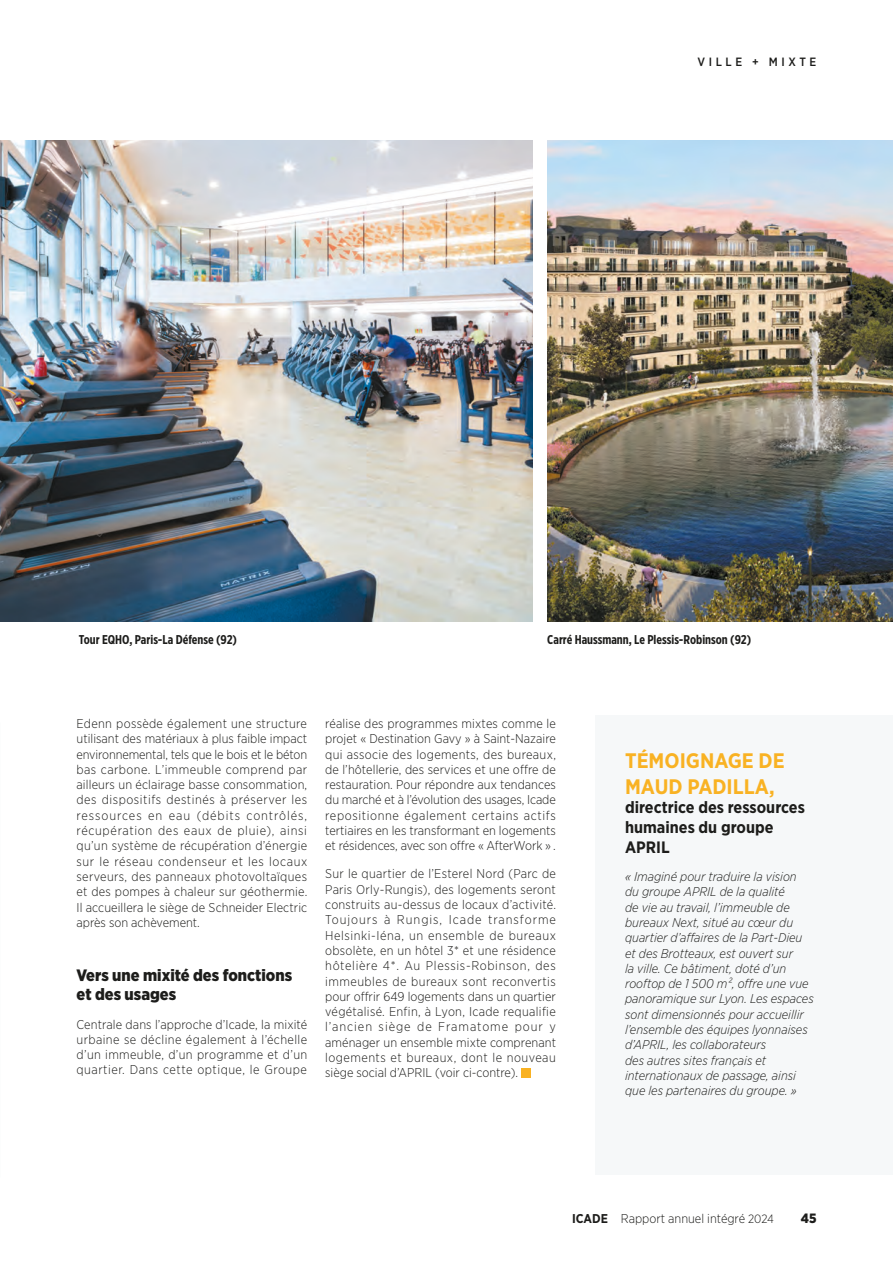
<style>
.page{position:relative;width:893px;height:1263px;background:#fff}
.page>*{position:absolute;margin:0;border:0;box-sizing:border-box;transform-origin:0 0}
.t1{font:700 21px/25.2px "Gotham Narrow";color:#f9b223}
.t2{font:700 16.5px/19.8px "Gotham Narrow";color:#1d1d1b}
.t3{font:900 16.5px/19.8px "Gotham Narrow";color:#1d1d1b}
.t4{font:900 13.5px "Gotham Narrow";color:#1d1d1b}
.t5{font:300 12.75px/15.3px "Gotham Narrow";color:#1d1d1b;text-align:justify}
.t6{font:italic 300 12.75px/15.3px "Gotham Narrow";color:#1d1d1b}
.t7{font:700 12.75px "Gotham X Narrow";color:#1d1d1b}
.t8{font:500 12px "Gotham Narrow";letter-spacing:.3em;color:#1d1d1b}
.s1{font-weight:700}
.s2{font-size:12px}
</style>
<div class="page">
<div style="left:595px;top:716px;width:298px;height:459px;background:#f6f8f9"></div>
<img style="left:0;top:140px;width:532px;height:481px">
<div style="left:521px;top:1068px;width:10px;height:10px;background:#f9b223"></div>
<img style="left:547px;top:140px;width:346px;height:481px">
<p class="t8" style="left:697px;top:54px;width:120px">VILLE + MIXTE</p>
<p class="t7" style="left:79px;top:631px;width:160px">Tour EQHO, Paris-La Défense (92)</p>
<p class="t7" style="left:547px;top:631px;width:205px">Carré Haussmann, Le Plessis-Robinson (92)</p>
<p class="t5" style="left:77px;top:715px;width:232px">Edenn possède également une structure utilisant des matériaux à plus faible impact environnemental, tels que le bois et le béton bas carbone. L’immeuble comprend par ailleurs un éclairage basse consommation, des dispositifs destinés à préserver les ressources en eau (débits contrôlés, récupération des eaux de pluie), ainsi qu’un système de récupération d’énergie sur le réseau condenseur et les locaux serveurs, des panneaux photovoltaïques et des pompes à chaleur sur géothermie.<br>Il accueillera le siège de Schneider Electric après son achèvement.</p>
<p class="t3" style="left:77px;top:965px;width:217px">Vers une mixité des fonctions et des usages</p>
<p class="t5" style="left:77px;top:1016px;width:232px">Centrale dans l’approche d’Icade, la mixité urbaine se décline également à l’échelle d’un immeuble, d’un programme et d’un quartier. Dans cette optique, le Groupe</p>
<p class="t5" style="left:325px;top:715px;width:232px">réalise des programmes mixtes comme le projet « Destination Gavy » à Saint-Nazaire qui associe des logements, des bureaux, de l’hôtellerie, des services et une offre de restauration. Pour répondre aux tendances du marché et à l’évolution des usages, Icade repositionne également certains actifs tertiaires en les transformant en logements et résidences, avec son offre « AfterWork » .</p>
<p class="t5" style="left:325px;top:866px;width:232px">Sur le quartier de l’Esterel Nord (Parc de Paris Orly-Rungis), des logements seront construits au-dessus de locaux d’activité.<br>Toujours à Rungis, Icade transforme Helsinki-Iéna, un ensemble de bureaux obsolète, en un hôtel 3* et une résidence hôtelière 4*. Au Plessis-Robinson, des immeubles de bureaux sont reconvertis pour offrir 649 logements dans un quartier végétalisé. Enfin, à Lyon, Icade requalifie l’ancien siège de Framatome pour y aménager un ensemble mixte comprenant logements et bureaux, dont le nouveau siège social d’APRIL (voir ci-contre).</p>
<h1 class="t1" style="left:625px;top:748px;width:161px">TÉMOIGNAGE DE<br>MAUD PADILLA,</h1>
<p class="t2" style="left:625px;top:797px;width:181px">directrice des ressources humaines du groupe<br>APRIL</p>
<p class="t6" style="left:625px;top:868px;width:190px">« Imaginé pour traduire la vision du groupe APRIL de la qualité<br>de vie au travail, l’immeuble de bureaux Next, situé au cœur du quartier d’affaires de la Part-Dieu et des Brotteaux, est ouvert sur<br>la ville. Ce bâtiment, doté d’un rooftop de 1 500 m², offre une vue panoramique sur Lyon. Les espaces sont dimensionnés pour accueillir l’ensemble des équipes lyonnaises d’APRIL, les collaborateurs<br>des autres sites français et internationaux de passage, ainsi que les partenaires du groupe. »</p>
<p class="t5" style="left:572px;top:1210px;width:203px"><span class="s1">ICADE</span> Rapport annuel intégré <span class="s2">2024</span></p>
<p class="t4" style="left:801px;top:1210px;width:17px">45</p>
</div>
